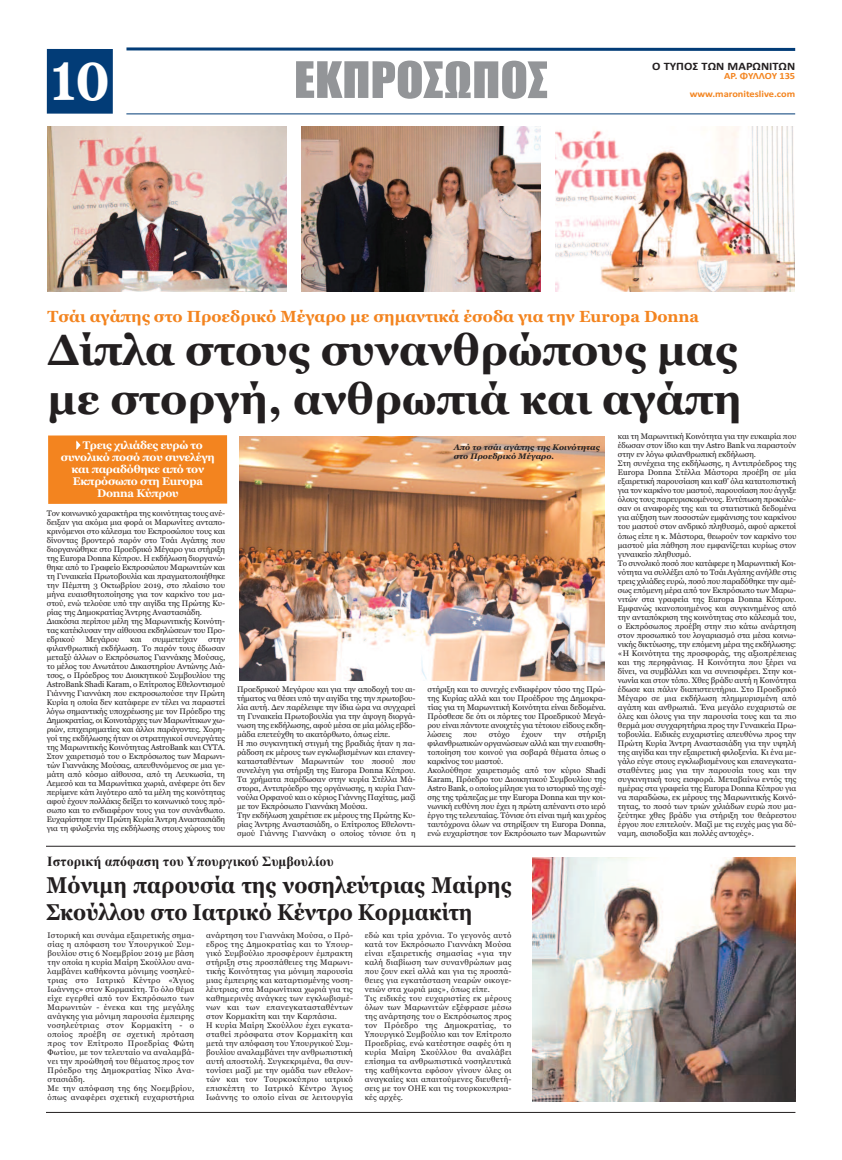
<style>
.page{position:relative;width:842px;height:1160px;background:#fff}
.page>*{position:absolute;margin:0;border:0;box-sizing:border-box;transform-origin:0 0}
.t1{font:700 69.4px "Georgia";color:#fff;scale:.71 1}
.t2{font:46.4px "Impact";color:#939598;scale:1.09 1}
.t3{font:700 43px/49.1px "Georgia";color:#231f20}
.t4{font:700 22.7px/27.1px "Georgia";letter-spacing:.005em;color:#231f20;scale:.9 1}
.t5{font:700 16px "Georgia";color:#f3841f}
.t6{font:700 14px "Times New Roman";color:#231f20}
.t7{font:700 11.3px "Calibri";color:#231f20;scale:1.09 1}
.t8{font:700 11px/12px "Georgia";letter-spacing:-.02em;color:#fff;text-align:center}
.t9{font:700 9.5px/18px "Calibri";color:#f3841f;text-align:right;scale:1.09 1}
.t10{font:8px/9px "Georgia";letter-spacing:.005em;color:#231f20}
.t11{font:8px/9px "Georgia";letter-spacing:.03em;color:#231f20}
.t12{font:8px/9px "Georgia";letter-spacing:.035em;color:#231f20}
.t13{font:italic 700 8px/9px "Georgia";letter-spacing:.01em;color:#231f20}
</style>
<div class="page">
<div style="left:47px;top:49px;width:66px;height:65px;background:#023c77"></div>
<svg style="left:126px;top:47px;width:670px;height:4px;background:#416c98"></svg>
<hr style="left:126px;top:113px;width:669px;height:1px;background:#023c77">
<img style="left:239px;top:436px;width:366px;height:244px">
<div style="left:48px;top:435px;width:179px;height:69px;background:#f3841f"></div>
<hr style="left:46px;top:1111px;width:749px;height:1px;background:#231f20">
<img style="left:48px;top:126px;width:239px;height:166px">
<img style="left:301px;top:126px;width:239px;height:165px">
<img style="left:555px;top:126px;width:239px;height:166px">
<hr style="left:46px;top:845px;width:749px;height:1px;background:#231f20">
<img style="left:532px;top:857px;width:263px;height:244px">
<h1 class="t1" style="left:51px;top:36px;width:86px">10</h1>
<h2 class="t2" style="left:294px;top:55px;width:235px">ΕΚΠΡΟΣΩΠΟΣ</h2>
<h3 class="t7" style="left:652px;top:60px;width:133px">Ο ΤΥΠΟΣ ΤΩΝ ΜΑΡΩΝΙΤΩΝ</h3>
<p class="t9" style="left:690px;top:67px;width:98px">ΑΡ. ΦΥΛΛΟΥ 135 www.maroniteslive.com</p>
<h3 class="t5" style="left:48px;top:307px;width:653px">Τσάι αγάπης στο Προεδρικό Μέγαρο με σημαντικά έσοδα για την Europa Donna</h3>
<h3 class="t3" style="left:48px;top:325px;width:696px">Δίπλα στους συνανθρώπους μας με στοργή, ανθρωπιά και αγάπη</h3>
<h3 class="t8" style="left:61px;top:439px;width:156px">✔Τρεις χιλιάδες ευρώ το συνολικό ποσό που συνελέγη και παραδόθηκε από τον<br>Εκπρόσωπο στη Europa<br>Donna Κύπρου</h3>
<p class="t10" style="left:618px;top:432px;width:180px">και τη Μαρωνιτική Κοινότητα για την ευκαιρία που έδωσαν στον ίδιο και την Astro Bank να παραστούν στην εν λόγω φιλανθρωπική εκδήλωση.<br>Στη συνέχεια της εκδήλωσης, η Αντιπρόεδρος της Europa Donna Στέλλα Μάστορα προέβη σε μία εξαιρετική παρουσίαση και καθ’ όλα κατατοπιστική για τον καρκίνο του μαστού, παρουσίαση που άγγιξε όλους τους παρευρισκομένους. Εντύπωση προκάλε&shy;σαν οι αναφορές της και τα στατιστικά δεδομένα για αύξηση των ποσοστών εμφάνισης του καρκίνου του μαστού στον ανδρικό πληθυσμό, αφού αρκετοί όπως είπε η κ. Μάστορα, θεωρούν τον καρκίνο του μαστού μία πάθηση που εμφανίζεται κυρίως στον γυναικείο πληθυσμό.<br>Το συνολικό ποσό που κατάφερε η Μαρωνιτική Κοι&shy;νότητα να συλλέξει από το Τσάι Αγάπης ανήλθε στις τρεις χιλιάδες ευρώ, ποσό που παραδόθηκε την αμέ&shy;σως επόμενη μέρα από τον Εκπρόσωπο των Μαρω&shy;νιτών στα γραφεία της Europa Donna Κύπρου.<br>Εμφανώς ικανοποιημένος και συγκινημένος από την ανταπόκριση της κοινότητας στο κάλεσμά του, ο Εκπρόσωπος προέβη στην πιο κάτω ανάρτηση στον προσωπικό του λογαριασμό στα μέσα κοινω&shy;νικής δικτύωσης, την επόμενη μέρα της εκδήλωσης: «Η Κοινότητα της προσφοράς, της αξιοπρέπειας και της περηφάνιας. Η Κοινότητα που ξέρει να δίνει, να συμβάλλει και να συνεισφέρει. Στην κοι&shy;νωνία και στον τόπο. Χθες βράδυ αυτή η Κοινότητα έδωσε και πάλιν διαπιστευτήρια. Στο Προεδρικό Μέγαρο σε μια εκδήλωση πλημμυρισμένη από αγάπη και ανθρωπιά. Ένα μεγάλο ευχαριστώ σε όλες και όλους για την παρουσία τους και τα πιο θερμά μου συγχαρητήρια προς την Γυναικεία Πρω&shy;τοβουλία. Ειδικές ευχαριστίες απευθύνω προς την Πρώτη Κυρία Άντρη Αναστασιάδη για την υψηλή της αιγίδα και την εξαιρετική φιλοξενία. Κι ένα με&shy;γάλο εύγε στους εγκλωβισμένους και επανεγκατα&shy;σταθέντες μας για την παρουσία τους και την συγκινητική τους εισφορά. Μεταβαίνω εντός της ημέρας στα γραφεία της Europa Donna Κύπρου για να παραδώσω, εκ μέρους της Μαρωνιτικής Κοινό&shy;τητας, το ποσό των τριών χιλιάδων ευρώ που μα&shy;ζεύτηκε χθες βράδυ για στήριξη του θεάρεστου έργου που επιτελούν. Μαζί με τις ευχές μας για δύ&shy;ναμη, αισιοδοξία και πολλές αντοχές».</p>
<p class="t13" style="left:454px;top:443px;width:148px">Από το τσάι αγάπης της Κοινότητας στο Προεδρικό Μέγαρο.</p>
<p class="t10" style="left:47px;top:508px;width:180px">Τον κοινωνικό χαρακτήρα της κοινότητας τους ανέ&shy;δειξαν για ακόμα μια φορά οι Μαρωνίτες ανταπο&shy;κρινόμενοι στο κάλεσμα του Εκπροσώπου τους και δίνοντας βροντερό παρόν στο Τσάι Αγάπης που διοργανώθηκε στο Προεδρικό Μέγαρο για στήριξη της Europa Donna Κύπρου. Η εκδήλωση διοργανώ&shy;θηκε από το Γραφείο Εκπροσώπου Μαρωνιτών και τη Γυναικεία Πρωτοβουλία και πραγματοποιήθηκε την Πέμπτη 3 Οκτωβρίου 2019, στο πλαίσιο του μήνα ευαισθητοποίησης για τον καρκίνο του μα&shy;στού, ενώ τελούσε υπό την αιγίδα της Πρώτης Κυ&shy;ρίας της Δημοκρατίας Άντρης Αναστασιάδη.<br>Διακόσια περίπου μέλη της Μαρωνιτικής Κοινότη&shy;τας κατέκλυσαν την αίθουσα εκδηλώσεων του Προ&shy;εδρικού</p>
<p class="t10" style="left:86px;top:634px;width:35px">Μεγάρου</p>
<p class="t10" style="left:130px;top:634px;width:13px">και</p>
<p class="t10" style="left:152px;top:634px;width:46px">συμμετείχαν</p>
<p class="t10" style="left:47px;top:634px;width:180px;text-align:justify;text-indent:161px">στην φιλανθρωπική εκδήλωση. Το παρόν τους έδωσαν μεταξύ άλλων ο Εκπρόσωπος Γιαννάκης Μούσας, το μέλος του Ανωτάτου Δικαστηρίου Αντώνης Λιά&shy;τσος, ο Πρόεδρος του Διοικητικού Συμβουλίου της AstroBank Shadi Karam, ο Επίτροπος Εθελοντισμού Γιάννης Γιαννάκη που εκπροσωπούσε την Πρώτη Κυρία η οποία δεν κατάφερε εν τέλει να παραστεί λόγω σημαντικής υποχρέωσης με τον Πρόεδρο της Δημοκρατίας, οι Κοινοτάρχες των Μαρωνίτικων χω&shy;ριών, επιχειρηματίες και άλλοι παράγοντες. Χορη&shy;γοί της εκδήλωσης ήταν οι στρατηγικοί συνεργάτες της Μαρωνιτικής Κοινότητας AstroBank και CYTA.<br>Στον χαιρετισμό του ο Εκπρόσωπος των Μαρωνι&shy;τών Γιαννάκης Μούσας, απευθυνόμενος σε μια γε&shy;μάτη από κόσμο αίθουσα, από τη Λευκωσία, τη Λεμεσό και τα Μαρωνίτικα χωριά, ανέφερε ότι δεν περίμενε κάτι λιγότερο από τα μέλη της κοινότητας αφού έχουν πολλάκις δείξει το κοινωνικό τους πρό&shy;σωπο και το ενδιαφέρον τους για τον συνάνθωπο.<br>Ευχαρίστησε την Πρώτη Κυρία Άντρη Αναστασιάδη για τη φιλοξενία της εκδήλωσης στους χώρους του</p>
<p class="t10" style="left:237px;top:684px;width:180px">Προεδρικού Μεγάρου και για την αποδοχή του αι&shy;τήματος να θέσει υπό την αιγίδα της την πρωτοβου&shy;λία αυτή. Δεν παρέλειψε την ίδια ώρα να συγχαρεί τη Γυναικεία Πρωτοβουλία για την άψογη διοργά&shy;νωση της εκδήλωσης, αφού μέσα σε μία μόλις εβδο&shy;μάδα επετεύχθη το ακατόρθωτο, όπως είπε.<br>Η πιο συγκινητική στιγμή της βραδιάς ήταν η πα&shy;ράδοση εκ μέρους των εγκλωβισμένων και επανεγ&shy;κατασταθέντων Μαρωνιτών του ποσού που συνελέγη για στήριξη της Europa Donna Κύπρου.<br>Τα χρήματα παρέδωσαν στην κυρία Στέλλα Μά&shy;στορα, Αντιπρόεδρο της οργάνωσης, η κυρία Γιαν&shy;νούλα Ορφανού και ο κύριος Γιάννης Παχίτας, μαζί με τον Εκπρόσωπο Γιαννάκη Μούσα.<br>Την εκδήλωση χαιρέτισε εκ μέρους της Πρώτης Κυ&shy;ρίας Άντρης Αναστασιάδη, ο Επίτροπος Εθελοντι&shy;σμού Γιάννης Γιαννάκη ο οποίος τόνισε ότι η</p>
<p class="t10" style="left:428px;top:684px;width:180px;text-align:justify">στήριξη και το συνεχές ενδιαφέρον τόσο της Πρώ&shy;της Κυρίας αλλά και του Προέδρου της Δημοκρα&shy;τίας για τη Μαρωνιτική Κοινότητα είναι δεδομένα.<br>Πρόσθεσε δε ότι οι πόρτες του Προεδρικού Μεγά&shy;ρου είναι πάντοτε ανοιχτές για τέτοιου είδους εκδη&shy;λώσεις</p>
<p class="t10" style="left:428px;top:729px;width:180px;text-indent:150px">στήριξη φιλανθρωπικών οργανώσεων αλλά και την ευαισθη&shy;τοποίηση του κοινού για σοβαρά θέματα όπως ο καρκίνος του μαστού.<br>Ακολούθησε χαιρετισμός από τον κύριο Shadi Karam, Πρόεδρο του Διοικητικού Συμβουλίου της Astro Bank, ο οποίος μίλησε για το ιστορικό της σχέ&shy;σης της τράπεζας με την Europa Donna και την κοι&shy;νωνική ευθύνη που έχει η πρώτη απέναντι στο ιερό έργο της τελευταίας. Τόνισε ότι είναι τιμή και χρέος ταυτόχρονα όλων να στηρίξουν τη Europa Donna, ενώ ευχαρίστησε τον Εκπρόσωπο των Μαρωνιτών</p>
<p class="t10" style="left:463px;top:729px;width:15px">που</p>
<p class="t10" style="left:489px;top:729px;width:23px">στόχο</p>
<p class="t10" style="left:522px;top:729px;width:22px">έχουν</p>
<p class="t10" style="left:554px;top:729px;width:14px">την</p>
<h3 class="t6" style="left:47px;top:852px;width:288px">Ιστορική απόφαση του Υπουργικού Συμβουλίου</h3>
<h3 class="t4" style="left:46px;top:871px;width:518px">Μόνιμη παρουσία της νοσηλεύτριας Μαίρης<br>Σκούλλου στο Ιατρικό Κέντρο Κορμακίτη</h3>
<p class="t12" style="left:48px;top:930px;width:148px">Ιστορική και συνάμα εξαιρετικής σημα&shy;σίας η απόφαση του Υπουργικού Συμ&shy;βουλίου στις 6 Νοεμβρίου 2019 με βάση την οποία η κυρία Μαίρη Σκούλλου ανα&shy;λαμβάνει καθήκοντα μόνιμης νοσηλεύ&shy;τριας στο Ιατρικό Κέντρο «Άγιος Ιωάννης» στον Κορμακίτη. Το όλο θέμα είχε εγερθεί από τον Εκπρόσωπο των Μαρωνιτών - ένεκα και της μεγάλης ανάγκης για μόνιμη παρουσία έμπειρης νοσηλεύτριας στον Κορμακίτη - ο οποίος προέβη σε σχετική πρόταση προς τον Επίτροπο Προεδρίας Φώτη Φωτίου, με τον τελευταίο να αναλαμβά&shy;νει την προώθησή του θέματος προς τον Πρόεδρο της Δημοκρατίας Νίκο Ανα&shy;στασιάδη.<br>Με την απόφαση της 6ης Νοεμβρίου, όπως αναφέρει σχετική ευχαριστήρια</p>
<p class="t11" style="left:206px;top:930px;width:148px">ανάρτηση του Γιαννάκη Μούσα, ο Πρό&shy;εδρος της Δημοκρατίας και το Υπουρ&shy;γικό Συμβούλιο προσφέρουν έμπρακτη στήριξη στις προσπάθειες της Μαρωνι&shy;τικής Κοινότητας για μόνιμη παρουσία μιας έμπειρης και καταρτισμένης νοση&shy;λέυτριας στα Μαρωνίτικα χωριά για τις καθημερινές ανάγκες των εγκλωβισμέ&shy;νων και των επανεγκατασταθέντων στον Κορμακίτη και την Καρπάσια.<br>Η κυρία Μαίρη Σκούλλου έχει εγκατα&shy;σταθεί πρόσφατα στον Κορμακίτη και μετά την απόφαση του Υπουργικού Συμ&shy;βουλίου αναλαμβάνει την ανθρωπιστική αυτή αποστολή. Συγκεκριμένα, θα συν&shy;τονίσει μαζί με την ομάδα των εθελον&shy;τών και τον Τουρκοκύπριο ιατρικό επισκέπτη το Ιατρικό Κέντρο Άγιος Ιωάννης το οποίο είναι σε λειτουργία</p>
<p class="t11" style="left:365px;top:930px;width:148px">εδώ και τρία χρόνια. Το γεγονός αυτό κατά τον Εκπρόσωπο Γιαννάκη Μούσα είναι εξαιρετικής σημασίας «για την καλή διαβίωση των συνανθρώπων μας που ζουν εκεί αλλά και για τις προσπά&shy;θειες για εγκατάσταση νεαρών οικογε&shy;νειών στα χωριά μας», όπως είπε.<br>Τις ειδικές του ευχαριστίες εκ μέρους όλων των Μαρωνιτών εξέφρασε μέσω της ανάρτησης του ο Εκπρόσωπος προς τον Πρόεδρο της Δημοκρατίας, το Υπουργικό Συμβούλιο και τον Επίτροπο Προεδρίας, ενώ κατέστησε σαφές ότι η κυρία Μαίρη Σκούλλου θα αναλάβει επίσημα τα ανθρωπιστικά νοσηλευτικά της καθήκοντα εφόσον γίνουν όλες οι αναγκαίες και απαιτούμενες διευθετή&shy;σεις με τον ΟΗΕ και τις τουρκοκυπρια&shy;κές αρχές.</p>
</div>
